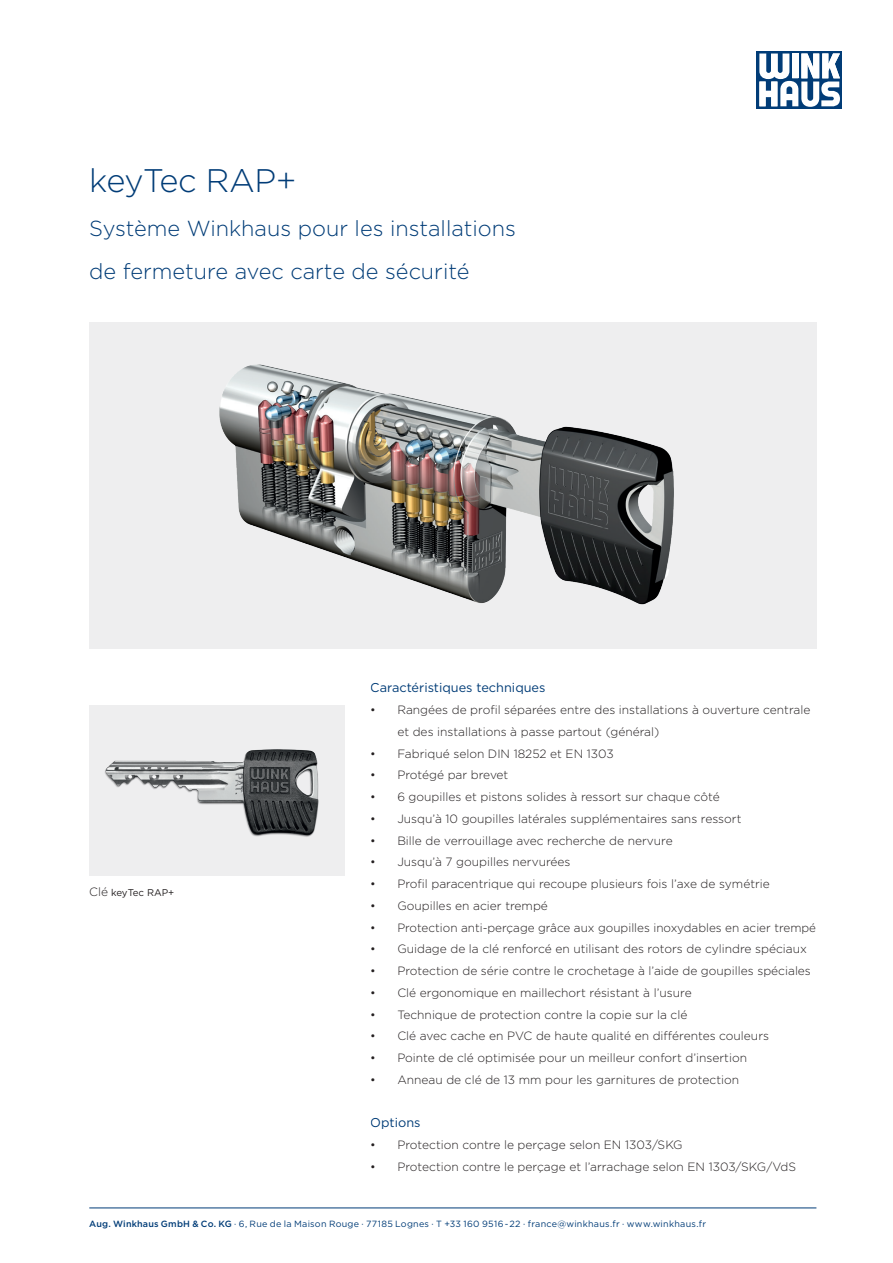
<style>
.page{position:relative;width:893px;height:1263px;background:#fff}
.page>*{position:absolute;margin:0;border:0;box-sizing:border-box;transform-origin:0 0}
.t1{font:300 32.7px "Gotham";letter-spacing:-.01em;color:#013c77}
.t2{font:300 21.75px/43.5px "Gotham";color:#013c77}
.t3{font:12.75px "Gotham";color:#013c77}
.t4{font:300 12px/21.8px "Gotham";color:#231f20}
.t5{font:9.75px "Gotham";color:#231f20}
.t6{font:9px "Gotham";letter-spacing:.03em;color:#013c77}
.s1{font-weight:300;font-size:12px}
.s2{font-weight:500}
</style>
<div class="page">
<div style="left:757px;top:51px;width:85px;height:58px;background:#013c77"></div>
<svg style="left:759px;top:53px;width:81px;height:54px"></svg>
<hr style="left:89px;top:1208px;width:727px;height:1px;background:#013c77">
<div style="left:89px;top:322px;width:727px;height:327px;background:#eeeeef"></div>
<img style="left:219px;top:364px;width:455px;height:241px">
<img style="left:89px;top:706px;width:255px;height:170px">
<h1 class="t1" style="left:89px;top:160px;width:209px">keyTec RAP+</h1>
<h2 class="t2" style="left:89px;top:205px;width:428px">Système Winkhaus pour les installations de fermeture avec carte de sécurité</h2>
<p class="t5" style="left:89px;top:887px;width:87px"><span class="s1">Clé</span> keyTec RAP+</p>
<p class="t3" style="left:370px;top:680px;width:177px">Caractéristiques techniques</p>
<p class="t4" style="left:397px;top:699px;width:415px;text-indent:-27px">• Rangées de profil séparées entre des installations à ouverture centrale et des installations à passe partout (général)</p>
<p class="t4" style="left:370px;top:742px;width:245px">• Fabriqué selon DIN 18252 et EN 1303</p>
<p class="t4" style="left:370px;top:764px;width:140px">• Protégé par brevet</p>
<p class="t4" style="left:370px;top:786px;width:351px">• 6 goupilles et pistons solides à ressort sur chaque côté</p>
<p class="t4" style="left:370px;top:807px;width:373px">• Jusqu’à 10 goupilles latérales supplémentaires sans ressort</p>
<p class="t4" style="left:370px;top:829px;width:304px">• Bille de verrouillage avec recherche de nervure</p>
<p class="t4" style="left:370px;top:851px;width:202px">• Jusqu’à 7 goupilles nervurées</p>
<p class="t4" style="left:370px;top:873px;width:401px">• Profil paracentrique qui recoupe plusieurs fois l’axe de symétrie</p>
<p class="t4" style="left:370px;top:894px;width:179px">• Goupilles en acier trempé</p>
<p class="t4" style="left:370px;top:916px;width:447px">• Protection anti-perçage grâce aux goupilles inoxydables en acier trempé</p>
<p class="t4" style="left:370px;top:938px;width:438px">• Guidage de la clé renforcé en utilisant des rotors de cylindre spéciaux</p>
<p class="t4" style="left:370px;top:960px;width:442px">• Protection de série contre le crochetage à l’aide de goupilles spéciales</p>
<p class="t4" style="left:370px;top:981px;width:323px">• Clé ergonomique en maillechort résistant à l’usure</p>
<p class="t4" style="left:370px;top:1003px;width:319px">• Technique de protection contre la copie sur la clé</p>
<p class="t4" style="left:370px;top:1025px;width:400px">• Clé avec cache en PVC de haute qualité en différentes couleurs</p>
<p class="t4" style="left:370px;top:1047px;width:378px">• Pointe de clé optimisée pour un meilleur confort d’insertion</p>
<p class="t4" style="left:370px;top:1068px;width:370px">• Anneau de clé de 13 mm pour les garnitures de protection</p>
<p class="t3" style="left:370px;top:1115px;width:52px">Options</p>
<p class="t4" style="left:370px;top:1134px;width:314px">• Protection contre le perçage selon EN 1303/SKG</p>
<p class="t4" style="left:370px;top:1155px;width:427px">• Protection contre le perçage et l’arrachage selon EN 1303/SKG/VdS</p>
<p class="t6" style="left:89px;top:1218px;width:618px"><span class="s2">Aug. Winkhaus GmbH &amp; Co. KG</span> ∙ 6, Rue de la Maison Rouge ∙ 77185 Lognes ∙ T +33 160 9516 - 22 ∙ france@winkhaus.fr ∙ www.winkhaus.fr</p>
</div>
